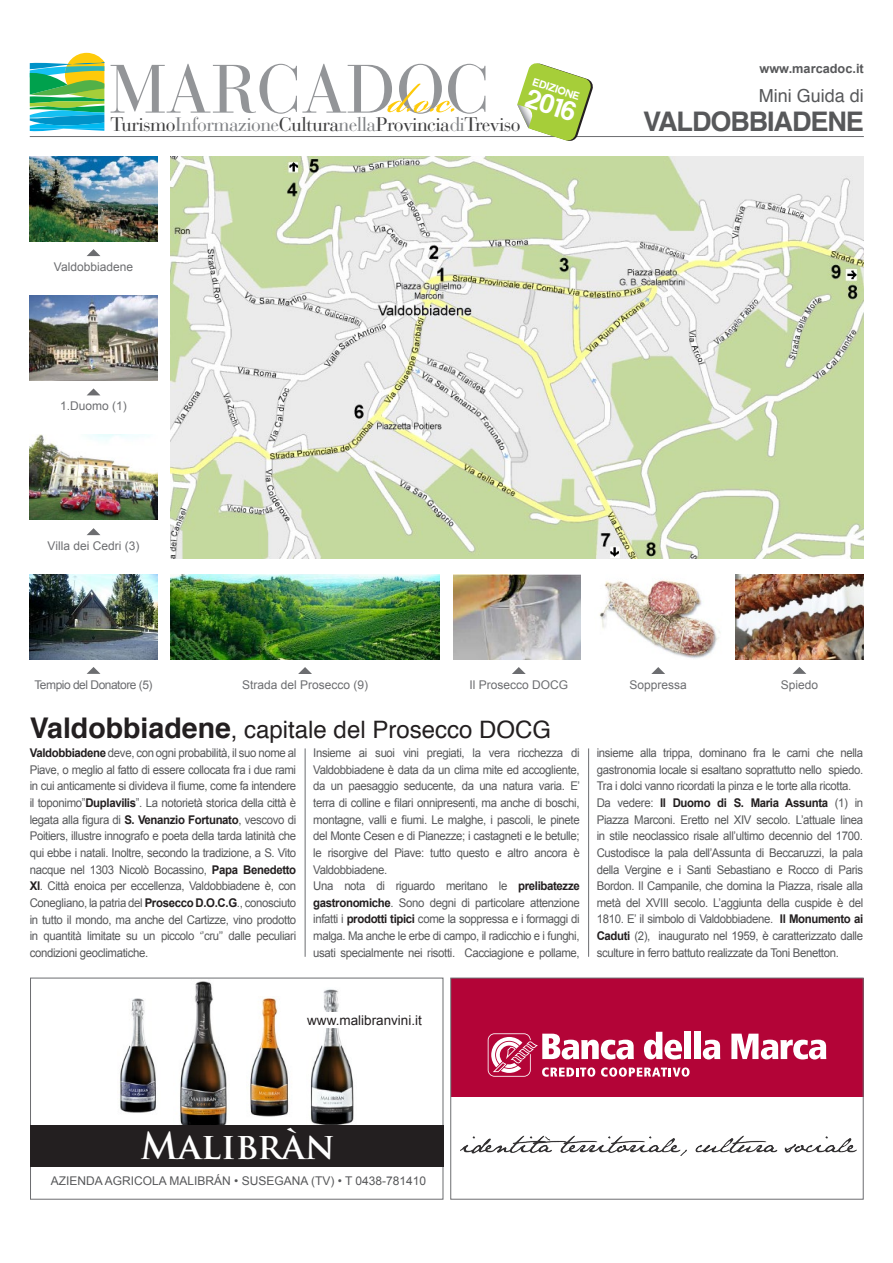
<style>
.page{position:relative;width:893px;height:1263px;background:#fff}
.page>*{position:absolute;margin:0;border:0;box-sizing:border-box;transform-origin:0 0}
.t1{font:700 36px "Trajan Pro";color:#fff}
.t2{font:700 27px "Helvetica";letter-spacing:-.04em;color:#57585a}
.t3{font:700 27px "COUTURE";color:#fff}
.t4{font:24px "Helvetica";color:#231f20}
.t5{font:19.5px "Bauer Bodoni";letter-spacing:-.03em;color:#3e3e3f}
.t6{font:18px "Helvetica";color:#57585a}
.t7{font:13.5px "Arial";color:#231f20}
.t8{font:700 12.75px "Arial";color:#57585a}
.t9{font:12px/16.6px "Arial";letter-spacing:-.03em;color:#57585a;scale:.95 1}
.t10{font:12px "Arial";color:#6c6d70}
.t11{font:12px "Arial";color:#57585a}
.t12{font:12px "Arial";letter-spacing:-.04em;color:#6c6d70}
.t13{font:700 10.5px "COUTURE";color:#fff}
.s1{color:#808285}
.s2{font-weight:700;font-size:28.5px}
.s3{font-weight:700;color:#231f20}
</style>
<div class="page">
<img style="left:171px;top:156px;width:692px;height:402px">
<svg style="left:30px;top:53px;width:74px;height:79px;background:#6ac090"></svg>
<svg style="left:111px;top:64px;width:374px;height:50px"></svg>
<hr style="left:30px;top:136px;width:834px;height:1px;background:#6c6d70">
<img style="left:30px;top:156px;width:127px;height:85px">
<img style="left:30px;top:574px;width:127px;height:85px">
<img style="left:736px;top:574px;width:127px;height:85px">
<img style="left:30px;top:295px;width:127px;height:86px">
<img style="left:171px;top:574px;width:269px;height:85px">
<img style="left:453px;top:574px;width:128px;height:85px">
<img style="left:599px;top:580px;width:121px;height:79px">
<img style="left:30px;top:435px;width:127px;height:85px">
<svg style="left:87px;top:249px;width:13px;height:7px"></svg>
<svg style="left:87px;top:667px;width:13px;height:7px"></svg>
<svg style="left:792px;top:667px;width:14px;height:7px"></svg>
<svg style="left:87px;top:388px;width:13px;height:7px"></svg>
<svg style="left:298px;top:667px;width:14px;height:7px"></svg>
<svg style="left:512px;top:667px;width:14px;height:7px"></svg>
<svg style="left:651px;top:667px;width:14px;height:7px"></svg>
<svg style="left:87px;top:528px;width:13px;height:7px"></svg>
<hr style="left:305px;top:748px;width:1px;height:209px;background:#6c6d70">
<hr style="left:588px;top:748px;width:1px;height:209px;background:#6c6d70">
<img style="left:119px;top:999px;width:37px;height:114px">
<img style="left:173px;top:981px;width:57px;height:145px">
<img style="left:250px;top:997px;width:39px;height:120px">
<img style="left:310px;top:989px;width:44px;height:135px">
<div style="left:30px;top:1126px;width:414px;height:41px;background:#231f20"></div>
<div style="left:305px;top:1013px;width:119px;height:15px;background:#fff"></div>
<div style="left:451px;top:978px;width:412px;height:119px;background:#b30437"></div>
<div style="left:684px;top:1032px;width:7px;height:27px;background:#fff"></div>
<div style="left:694px;top:1032px;width:7px;height:27px;background:#fff"></div>
<svg style="left:703px;top:1040px;width:17px;height:19px"></svg>
<svg style="left:731px;top:1034px;width:95px;height:25px"></svg>
<svg style="left:488px;top:1032px;width:201px;height:45px"></svg>
<img style="left:460px;top:1135px;width:396px;height:21px">
<div style="left:450px;top:978px;width:414px;height:221px;border:1px solid #6c6d70"></div>
<svg style="left:517px;top:63px;width:76px;height:78px"></svg>
<p class="t13" style="left:534px;top:77px;width:50px;rotate:18deg">edizione</p>
<h2 class="t3" style="left:531px;top:85px;width:53px;rotate:18deg">2016</h2>
<h3 class="t5" style="left:111px;top:113px;width:412px">Turismo<span class="s1">Informazione</span>Cultura<span class="s1">nella</span>Provincia<span class="s1">di</span>Treviso</h3>
<p class="t10" style="left:54px;top:259px;width:81px">Valdobbiadene</p>
<p class="t10" style="left:60px;top:398px;width:68px">1.Duomo (1)</p>
<p class="t10" style="left:48px;top:538px;width:93px">Villa dei Cedri (3)</p>
<p class="t8" style="left:759px;top:60px;width:106px">www.marcadoc.it</p>
<h3 class="t6" style="left:759px;top:82px;width:107px">Mini Guida di</h3>
<h2 class="t2" style="left:643px;top:100px;width:222px">VALDOBBIADENE</h2>
<p class="t12" style="left:34px;top:677px;width:120px">Tempio del Donatore (5)</p>
<p class="t10" style="left:781px;top:677px;width:39px">Spiedo</p>
<p class="t10" style="left:242px;top:677px;width:128px">Strada del Prosecco (9)</p>
<p class="t10" style="left:469px;top:677px;width:100px">Il Prosecco DOCG</p>
<p class="t10" style="left:630px;top:677px;width:59px">Soppressa</p>
<h3 class="t4" style="left:30px;top:711px;width:523px"><span class="s2">Valdobbiadene</span>, capitale del Prosecco DOCG</h3>
<p class="t9" style="left:30px;top:745px;width:282px;text-align:justify"><span class="s3">Valdobbiadene</span> deve, con ogni probabilità, il suo nome al Piave, o meglio al fatto di essere collocata fra i due rami in cui anticamente si divideva il fiume, come fa intendere il toponimo”<span class="s3">Duplavilis</span>”. La notorietà storica della città è legata alla figura di <span class="s3">S. Venanzio Fortunato</span>, vescovo di Poitiers, illustre innografo e poeta della tarda latinità che qui ebbe i natali. Inoltre, secondo la tradizione, a S. Vito nacque nel 1303 Nicolò Bocassino, <span class="s3">Papa Benedetto XI</span>. Città enoica per eccellenza, Valdobbiadene è, con Conegliano, la patria del <span class="s3">Prosecco D.O.C.G</span>., conosciuto in tutto il mondo, ma anche del Cartizze, vino prodotto in quantità limitate su un piccolo ‘’cru’’ dalle peculiari condizioni geoclimatiche.</p>
<p class="t9" style="left:313px;top:745px;width:282px">Insieme ai suoi vini pregiati, la vera ricchezza di Valdobbiadene è data da un clima mite ed accogliente, da un paesaggio seducente, da una natura varia. E’ terra di colline e filari onnipresenti, ma anche di boschi, montagne, valli e fiumi. Le malghe, i pascoli, le pinete del Monte Cesen e di Pianezze; i castagneti e le betulle; le risorgive del Piave: tutto questo e altro ancora è Valdobbiadene.<br>Una nota di riguardo meritano le <span class="s3">prelibatezze gastronomiche</span>. Sono degni di particolare attenzione infatti i <span class="s3">prodotti tipici</span> come la soppressa e i formaggi di malga. Ma anche le erbe di campo, il radicchio e i funghi, usati specialmente nei risotti. Cacciagione e pollame,</p>
<p class="t9" style="left:597px;top:745px;width:282px">insieme alla trippa, dominano fra le carni che nella gastronomia locale si esaltano soprattutto nello spiedo.<br>Tra i dolci vanno ricordati la pinza e le torte alla ricotta.<br>Da vedere: <span class="s3">Il Duomo di S. Maria Assunta</span> (1) in Piazza Marconi. Eretto nel XIV secolo. L’attuale linea in stile neoclassico risale all’ultimo decennio del 1700.<br>Custodisce la pala dell’Assunta di Beccaruzzi, la pala della Vergine e i Santi Sebastiano e Rocco di Paris Bordon. Il Campanile, che domina la Piazza, risale alla metà del XVIII secolo. L’aggiunta della cuspide è del 1810. E’ il simbolo di Valdobbiadene. <span class="s3">Il Monumento ai Caduti</span> (2), inaugurato nel 1959, è caratterizzato dalle sculture in ferro battuto realizzate da Toni Benetton.</p>
<p class="t7" style="left:307px;top:1011px;width:116px">www.malibranvini.it</p>
<h1 class="t1" style="left:141px;top:1124px;width:196px">Malibràn</h1>
<p class="t11" style="left:51px;top:1173px;width:377px">AZIENDA AGRICOLA MALIBRÁN • SUSEGANA (TV) • T 0438-781410</p>
</div>
